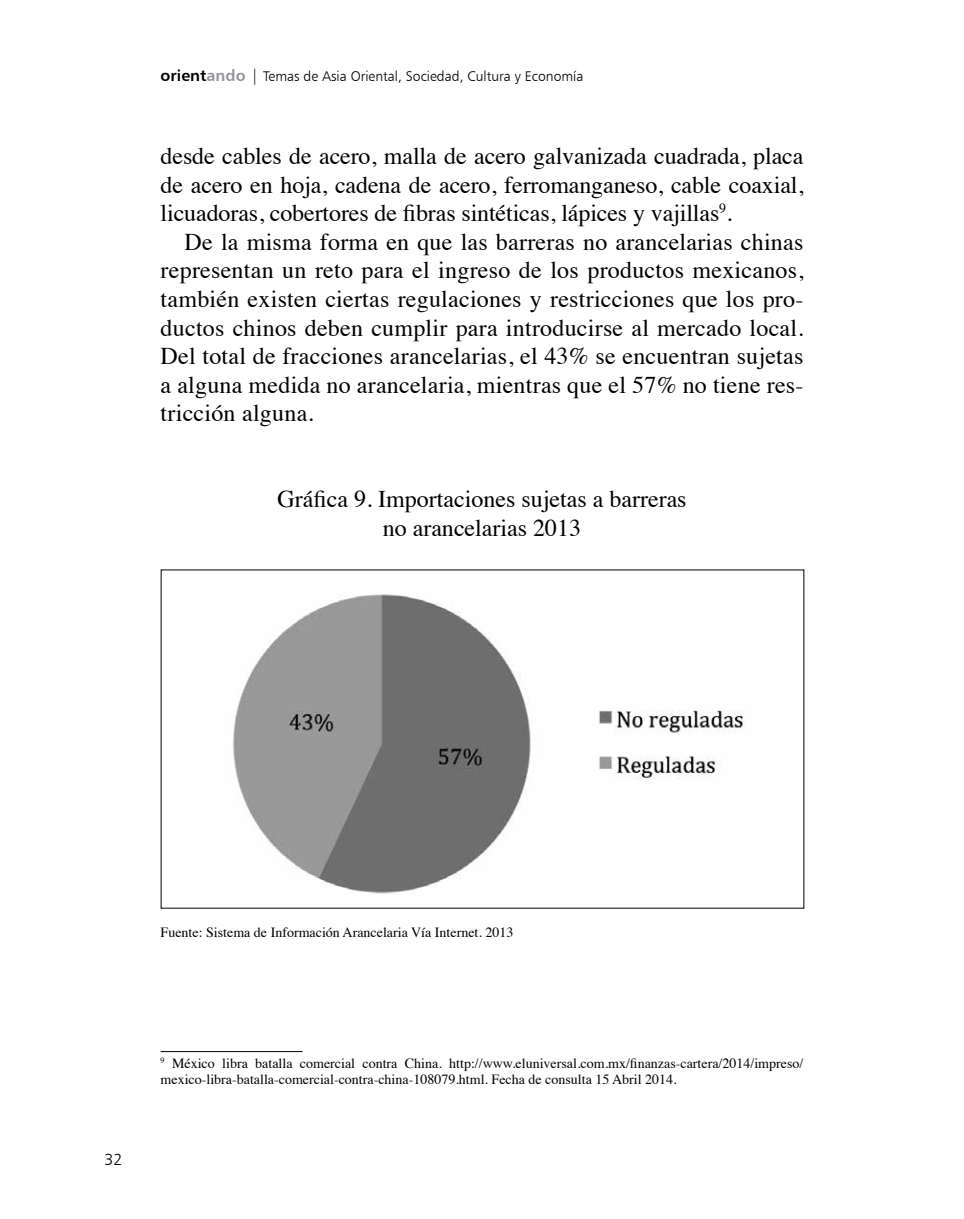
<style>
.page{position:relative;width:964px;height:1219px;background:#fff}
.page>*{position:absolute;margin:0;border:0;box-sizing:border-box;transform-origin:0 0}
.t1{font:24px/28.6px "Times";color:#000;text-align:justify}
.t2{font:16px "Humanist 777 BT Light B";color:#000}
.t3{font:14px/16px "Times";color:#000}
.t4{font:14px "Humanist 777 BT Light B";color:#000}
.s1{font-family:"Humanist 777 BT Bold B";font-size:16px}
.s2{font-family:"Humanist 777 BT Bold B";font-size:16px;color:#939598}
.s3{font-size:16px}
</style>
<div class="page">
<img style="left:233px;top:594px;width:511px;height:300px">
<hr style="left:161px;top:1051px;width:142px;height:1px;background:#000">
<p class="t4" style="left:161px;top:68px;width:424px"><span class="s1">orient</span><span class="s2">ando</span> <span class="s3">|</span> Temas de Asia Oriental, Sociedad, Cultura y Economía</p>
<p class="t1" style="left:161px;top:140px;width:644px">desde cables de acero, malla de acero galvanizada cuadrada, placa de acero en hoja, cadena de acero, ferromanganeso, cable coaxial, licuadoras, cobertores de fibras sintéticas, lápices y vajillas<sup>9</sup>.</p>
<p class="t1" style="left:161px;top:225px;width:644px;text-indent:24px">De la misma forma en que las barreras no arancelarias chinas representan un reto para el ingreso de los productos mexicanos, también existen ciertas regulaciones y restricciones que los pro&shy;ductos chinos deben cumplir para introducirse al mercado local.<br>Del total de fracciones arancelarias, el 43% se encuentran sujetas a alguna medida no arancelaria, mientras que el 57% no tiene res&shy;tricción alguna.</p>
<p class="t1" style="left:277px;top:483px;width:411px;text-align:center">Gráfica 9. Importaciones sujetas a barreras no arancelarias 2013</p>
<p class="t3" style="left:161px;top:923px;width:354px">Fuente: Sistema de Información Arancelaria Vía Internet. 2013</p>
<p class="t2" style="left:104px;top:1150px;width:19px">32</p>
<p class="t3" style="left:161px;top:1054px;width:644px"><sup>9</sup> México libra batalla comercial contra China. http://www.eluniversal.com.mx/finanzas-cartera/2014/impreso/ mexico-libra-batalla-comercial-contra-china-108079.html. Fecha de consulta 15 Abril 2014.</p>
</div>
